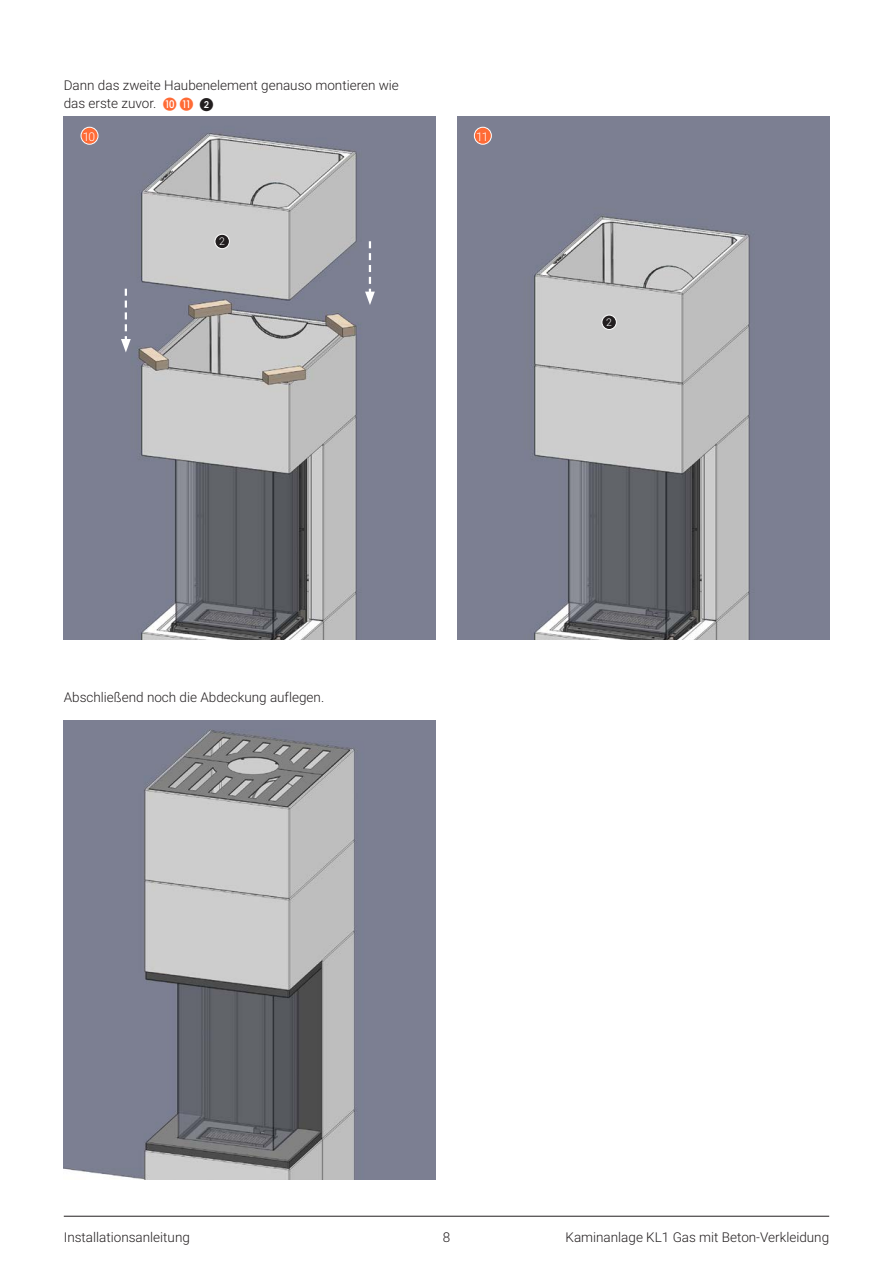
<style>
.page{position:relative;width:893px;height:1263px;background:#fff}
.page>*{position:absolute;margin:0;border:0;box-sizing:border-box;transform-origin:0 0}
.Platte_tekst{font:300 13.5px/18px "Roboto";color:#231f20}
.Bolletje_oranje_klei{font:300 12px "Roboto";color:#fff}
.Bolletje_zwart_klein{font:300 10.5px "Roboto";color:#fff}
.s1{font-family:"European Pi One";font-weight:400;color:#ff6b36}
.s2{font-family:"European Pi One";font-weight:400}
</style>
<div class="page">
<hr style="left:64px;top:1216px;width:765px;height:1px;background:#231f20">
<img style="left:64px;top:117px;width:372px;height:522px">
<img style="left:457px;top:117px;width:372px;height:522px">
<div style="left:215px;top:234px;width:14px;height:15px;background:#231f20;border-radius:50%"></div>
<div style="left:215px;top:234px;width:15px;height:15px;border:1px solid #fff;border-radius:50%"></div>
<div style="left:602px;top:315px;width:14px;height:14px;background:#231f20;border-radius:50%"></div>
<div style="left:602px;top:315px;width:15px;height:15px;border:1px solid #fff;border-radius:50%"></div>
<svg style="left:365px;top:241px;width:10px;height:64px"></svg>
<svg style="left:121px;top:289px;width:10px;height:63px"></svg>
<img style="left:64px;top:720px;width:372px;height:459px">
<div style="left:474px;top:127px;width:17px;height:17px;background:#ff6b36;border-radius:50%"></div>
<div style="left:474px;top:127px;width:18px;height:17px;border:1px solid #fff;border-radius:50%"></div>
<div style="left:81px;top:127px;width:17px;height:17px;background:#ff6b36;border-radius:50%"></div>
<div style="left:81px;top:127px;width:17px;height:17px;border:1px solid #fff;border-radius:50%"></div>
<p class="Platte_tekst" style="left:64px;top:76px;width:337px">Dann das zweite Haubenelement genauso montieren wie das erste zuvor. <span class="s1">J K</span> <span class="s2">2</span></p>
<p class="Bolletje_oranje_klei" style="left:83px;top:128px;width:14px">10</p>
<p class="Bolletje_oranje_klei" style="left:476px;top:128px;width:14px">11</p>
<p class="Bolletje_zwart_klein" style="left:219px;top:234px;width:7px">2</p>
<p class="Platte_tekst" style="left:64px;top:688px;width:262px">Abschließend noch die Abdeckung auflegen.</p>
<p class="Bolletje_zwart_klein" style="left:606px;top:315px;width:7px">2</p>
<p class="Platte_tekst" style="left:64px;top:1228px;width:128px">Installationsanleitung</p>
<p class="Platte_tekst" style="left:443px;top:1228px;width:9px">8</p>
<p class="Platte_tekst" style="left:565px;top:1228px;width:265px">Kaminanlage KL1 Gas mit Beton-Verkleidung</p>
</div>
